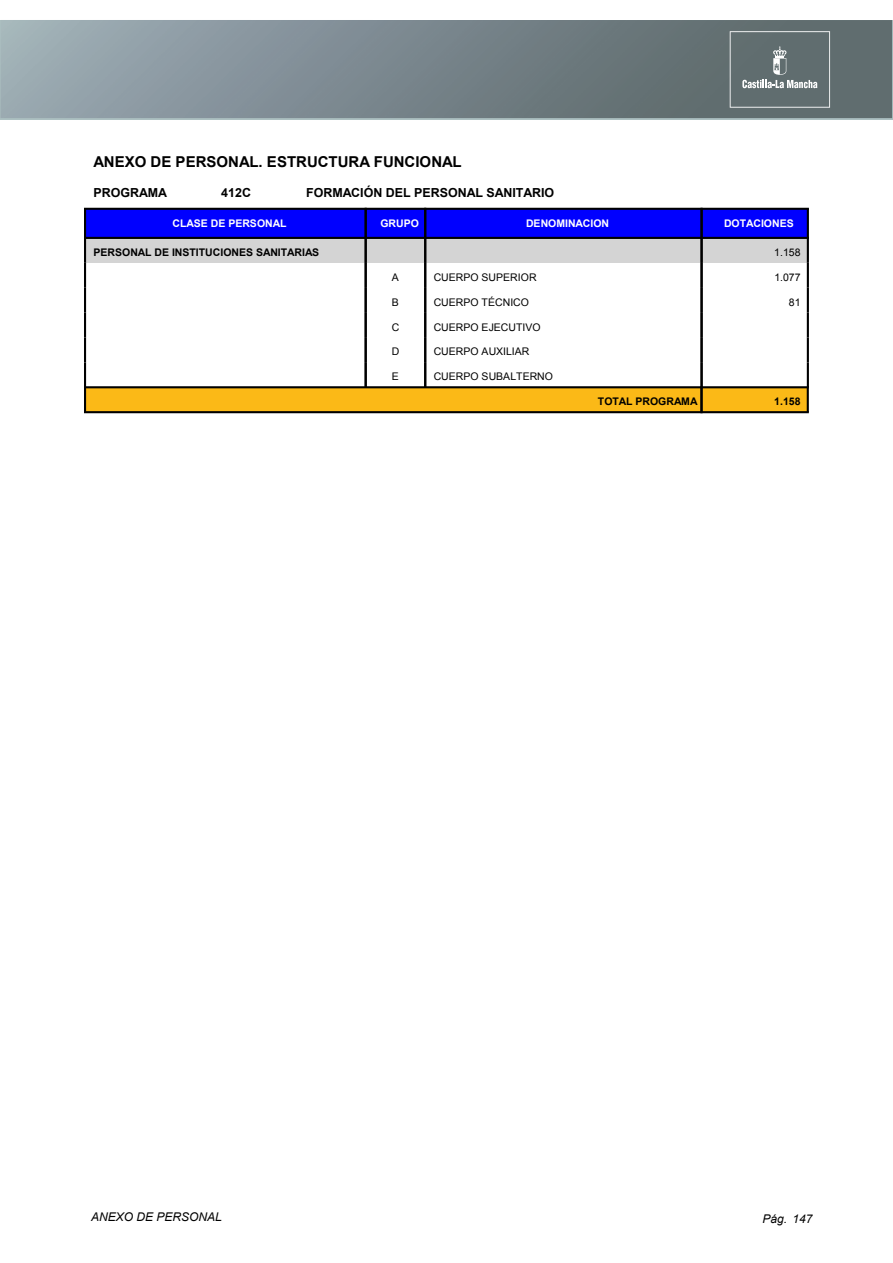
<style>
.page{position:relative;width:893px;height:1263px;background:#fff}
.page>*{position:absolute;margin:0;border:0;box-sizing:border-box;transform-origin:0 0}
.t1{font:700 15px "Arial";color:#000}
.t2{font:700 12.45px "Arial";color:#000}
.t3{font:italic 12px "Arial";color:#000}
.t4{font:10.5px "Arial";color:#000}
.t5{font:700 10.5px "Arial";color:#000}
.t6{font:700 10.5px "Arial";color:#fff}
</style>
<div class="page">
<div style="left:85px;top:209px;width:281px;height:29px;background:#00f"></div>
<div style="left:366px;top:209px;width:59px;height:29px;background:#00f"></div>
<div style="left:425px;top:209px;width:277px;height:29px;background:#00f"></div>
<div style="left:702px;top:209px;width:106px;height:29px;background:#00f"></div>
<div style="left:85px;top:238px;width:281px;height:25px;background:#d4d4d4"></div>
<div style="left:366px;top:238px;width:59px;height:25px;background:#d4d4d4"></div>
<div style="left:425px;top:238px;width:277px;height:25px;background:#d4d4d4"></div>
<div style="left:702px;top:238px;width:106px;height:25px;background:#d4d4d4"></div>
<div style="left:85px;top:387px;width:616px;height:25px;background:#fbb917"></div>
<div style="left:701px;top:387px;width:107px;height:25px;background:#fbb917"></div>
<hr style="left:84px;top:209px;width:2px;height:29px;background:#000">
<hr style="left:84px;top:208px;width:283px;height:2px;background:#000">
<hr style="left:84px;top:237px;width:283px;height:2px;background:#000">
<hr style="left:365px;top:209px;width:2px;height:29px;background:#000">
<hr style="left:365px;top:208px;width:61px;height:2px;background:#000">
<hr style="left:365px;top:237px;width:61px;height:2px;background:#000">
<hr style="left:424px;top:209px;width:2px;height:29px;background:#000">
<hr style="left:424px;top:208px;width:279px;height:2px;background:#000">
<hr style="left:424px;top:237px;width:279px;height:2px;background:#000">
<hr style="left:700px;top:209px;width:3px;height:29px;background:#000">
<hr style="left:807px;top:209px;width:2px;height:29px;background:#000">
<hr style="left:700px;top:208px;width:109px;height:2px;background:#000">
<hr style="left:700px;top:237px;width:109px;height:2px;background:#000">
<hr style="left:84px;top:238px;width:2px;height:25px;background:#000">
<hr style="left:365px;top:238px;width:2px;height:25px;background:#000">
<hr style="left:424px;top:238px;width:2px;height:25px;background:#000">
<hr style="left:700px;top:238px;width:3px;height:25px;background:#000">
<hr style="left:807px;top:238px;width:2px;height:25px;background:#000">
<hr style="left:84px;top:263px;width:2px;height:25px;background:#000">
<hr style="left:365px;top:263px;width:2px;height:25px;background:#000">
<hr style="left:424px;top:263px;width:2px;height:25px;background:#000">
<hr style="left:700px;top:263px;width:3px;height:25px;background:#000">
<hr style="left:807px;top:263px;width:2px;height:25px;background:#000">
<hr style="left:84px;top:288px;width:2px;height:25px;background:#000">
<hr style="left:365px;top:288px;width:2px;height:25px;background:#000">
<hr style="left:424px;top:288px;width:2px;height:25px;background:#000">
<hr style="left:700px;top:288px;width:3px;height:25px;background:#000">
<hr style="left:807px;top:288px;width:2px;height:25px;background:#000">
<hr style="left:84px;top:313px;width:2px;height:24px;background:#000">
<hr style="left:365px;top:313px;width:2px;height:24px;background:#000">
<hr style="left:424px;top:313px;width:2px;height:24px;background:#000">
<hr style="left:700px;top:313px;width:3px;height:24px;background:#000">
<hr style="left:807px;top:313px;width:2px;height:24px;background:#000">
<hr style="left:84px;top:337px;width:2px;height:25px;background:#000">
<hr style="left:365px;top:337px;width:2px;height:25px;background:#000">
<hr style="left:424px;top:337px;width:2px;height:25px;background:#000">
<hr style="left:700px;top:337px;width:3px;height:25px;background:#000">
<hr style="left:807px;top:337px;width:2px;height:25px;background:#000">
<hr style="left:84px;top:362px;width:2px;height:25px;background:#000">
<hr style="left:365px;top:362px;width:2px;height:25px;background:#000">
<hr style="left:424px;top:362px;width:2px;height:25px;background:#000">
<hr style="left:700px;top:362px;width:3px;height:25px;background:#000">
<hr style="left:807px;top:362px;width:2px;height:25px;background:#000">
<hr style="left:84px;top:387px;width:2px;height:25px;background:#000">
<hr style="left:84px;top:386px;width:619px;height:2px;background:#000">
<hr style="left:84px;top:411px;width:619px;height:2px;background:#000">
<hr style="left:700px;top:387px;width:3px;height:25px;background:#000">
<hr style="left:807px;top:387px;width:2px;height:25px;background:#000">
<hr style="left:700px;top:386px;width:109px;height:2px;background:#000">
<hr style="left:700px;top:411px;width:109px;height:2px;background:#000">
<img style="left:0;top:20px;width:892px;height:98px">
<svg style="left:730px;top:31px;width:100px;height:77px;background:#707b7d"></svg>
<h1 class="t1" style="left:94px;top:152px;width:370px">ANEXO DE PERSONAL. ESTRUCTURA FUNCIONAL</h1>
<p class="t2" style="left:94px;top:184px;width:75px">PROGRAMA</p>
<p class="t2" style="left:221px;top:184px;width:31px">412C</p>
<p class="t2" style="left:306px;top:184px;width:250px">FORMACIÓN DEL PERSONAL SANITARIO</p>
<p class="t6" style="left:173px;top:216px;width:115px">CLASE DE PERSONAL</p>
<p class="t6" style="left:380px;top:216px;width:40px">GRUPO</p>
<p class="t6" style="left:526px;top:216px;width:85px">DENOMINACION</p>
<p class="t6" style="left:724px;top:216px;width:71px">DOTACIONES</p>
<p class="t5" style="left:94px;top:245px;width:227px">PERSONAL DE INSTITUCIONES SANITARIAS</p>
<p class="t4" style="left:774px;top:245px;width:28px">1.158</p>
<p class="t4" style="left:392px;top:270px;width:9px">A</p>
<p class="t4" style="left:434px;top:270px;width:104px">CUERPO SUPERIOR</p>
<p class="t4" style="left:774px;top:270px;width:28px">1.077</p>
<p class="t4" style="left:392px;top:295px;width:9px">B</p>
<p class="t4" style="left:434px;top:295px;width:97px">CUERPO TÉCNICO</p>
<p class="t4" style="left:789px;top:295px;width:13px">81</p>
<p class="t4" style="left:392px;top:320px;width:9px">C</p>
<p class="t4" style="left:434px;top:320px;width:109px">CUERPO EJECUTIVO</p>
<p class="t4" style="left:392px;top:345px;width:9px">D</p>
<p class="t4" style="left:434px;top:345px;width:97px">CUERPO AUXILIAR</p>
<p class="t4" style="left:392px;top:370px;width:9px">E</p>
<p class="t4" style="left:434px;top:370px;width:121px">CUERPO SUBALTERNO</p>
<p class="t5" style="left:598px;top:395px;width:101px">TOTAL PROGRAMA</p>
<p class="t5" style="left:774px;top:395px;width:28px">1.158</p>
<p class="t3" style="left:91px;top:1209px;width:132px">ANEXO DE PERSONAL</p>
<p class="t3" style="left:763px;top:1211px;width:51px">Pág. 147</p>
</div>
